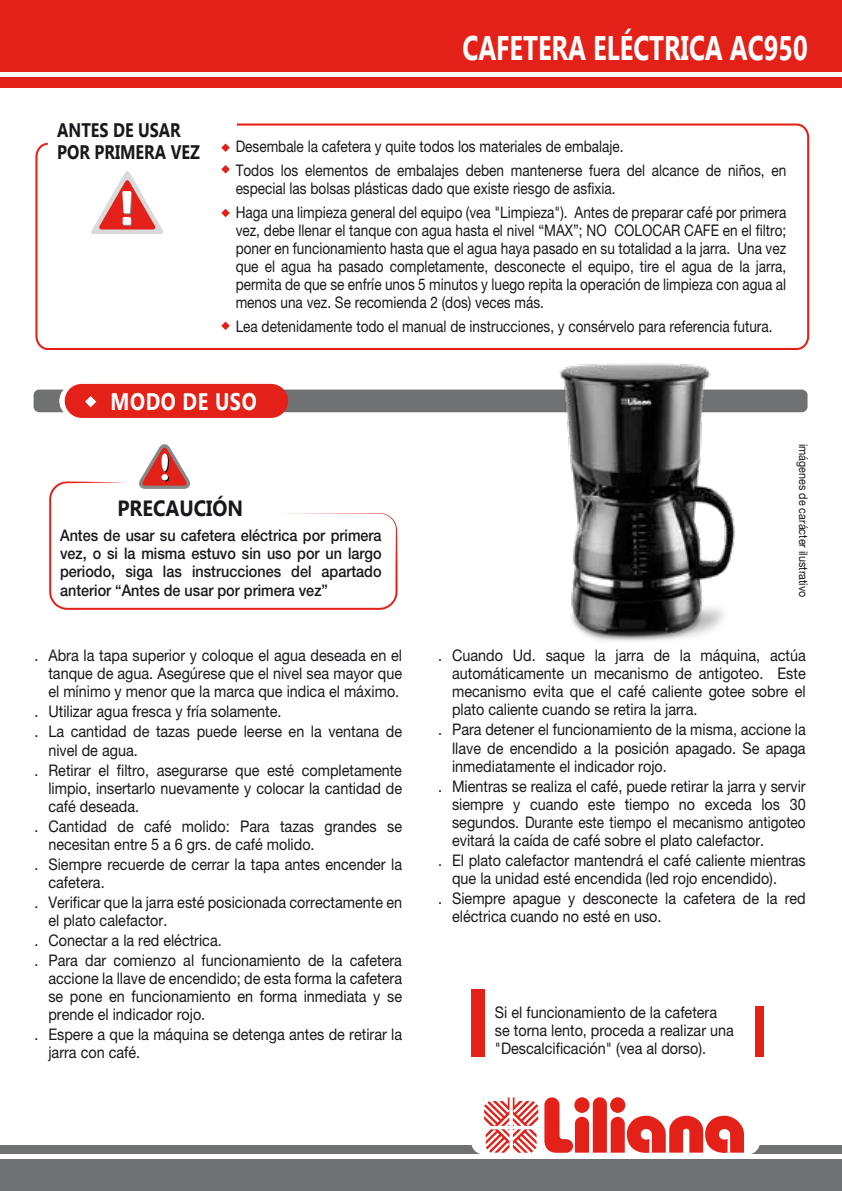
<style>
.page{position:relative;width:842px;height:1191px;background:#fff}
.page>*{position:absolute;margin:0;border:0;box-sizing:border-box;transform-origin:0 0}
.t1{font:700 34px "Gadugi";color:#fff;scale:.75 1}
.t2{font:700 24px "Gadugi";letter-spacing:.03em;color:#fff;scale:.83 1}
.t3{font:700 22px "Gadugi";color:#1a171c;scale:.9 1}
.t4{font:700 19.6px/21.6px "Gadugi";color:#1a171c;scale:.83 1}
.t5{font:16px/18px "Helvetica Neue";color:#1a171c;scale:.9 1}
.t6{font:16px/18px "Helvetica Neue";color:#1a171c;scale:.85 1}
.t7{font:500 16px/18px "Helvetica Neue";color:#1a171c;text-align:justify;scale:.9 1}
.t8{font:12px "Helvetica Neue";color:#1a171c;scale:.9 1}
</style>
<div class="page">
<div style="left:0;top:1145px;width:842px;height:9px;background:#707172"></div>
<div style="left:0;top:1159px;width:842px;height:32px;background:#707172"></div>
<div style="left:0;top:0;width:842px;height:71px;background:#e32119"></div>
<div style="left:0;top:77px;width:842px;height:10px;background:#e32119"></div>
<svg style="left:471px;top:1129px;width:289px;height:25px"></svg>
<svg style="left:544px;top:1097px;width:200px;height:55px"></svg>
<svg style="left:484px;top:1097px;width:54px;height:55px"></svg>
<div style="left:471px;top:989px;width:13px;height:67px;background:#e32119"></div>
<div style="left:755px;top:1006px;width:8px;height:50px;background:#e32119"></div>
<div style="left:34px;top:389px;width:773px;height:23px;background:#707172;border-radius:6px"></div>
<svg style="left:59px;top:384px;width:222px;height:34px"></svg>
<div style="left:65px;top:384px;width:223px;height:34px;background:#e32119;border-radius:17px"></div>
<svg style="left:85px;top:396px;width:11px;height:11px"></svg>
<svg style="left:49px;top:481px;width:348px;height:129px"></svg>
<svg style="left:138px;top:444px;width:54px;height:46px"></svg>
<svg style="left:35px;top:123px;width:775px;height:227px"></svg>
<svg style="left:221px;top:143px;width:9px;height:9px"></svg>
<svg style="left:221px;top:165px;width:9px;height:8px"></svg>
<svg style="left:221px;top:209px;width:9px;height:8px"></svg>
<svg style="left:221px;top:321px;width:9px;height:9px"></svg>
<img style="left:551px;top:363px;width:191px;height:278px">
<p class="t4" style="left:57px;top:119px;width:173px">ANTES DE USAR<br>POR PRIMERA VEZ</p>
<h1 class="t1" style="left:462px;top:27px;width:462px">CAFETERA ELÉCTRICA AC950</h1>
<p class="t6" style="left:236px;top:134px;width:649px;line-height:24px">Desembale la cafetera y quite todos los materiales de embalaje.<br>Todos los elementos de embalajes deben mantenerse fuera del alcance de niños, en</p>
<p class="t6" style="left:236px;top:176px;width:649px;line-height:24px">especial las bolsas plásticas dado que existe riesgo de asfixia.<br>Haga una limpieza general del equipo (vea "Limpieza"). Antes de preparar café por primera</p>
<p class="t6" style="left:236px;top:221px;width:649px;text-align:justify">vez, debe llenar el tanque con agua hasta el nivel “MAX”; NO COLOCAR CAFE en el filtro; poner en funcionamiento hasta que el agua haya pasado en su totalidad a la jarra. Una vez que el agua ha pasado completamente, desconecte el equipo, tire el agua de la jarra, permita de que se enfríe unos 5 minutos y luego repita la operación de limpieza con agua al menos una vez. Se recomienda 2 (dos) veces más.</p>
<p class="t6" style="left:236px;top:317px;width:633px">Lea detenidamente todo el manual de instrucciones, y consérvelo para referencia futura.</p>
<h2 class="t2" style="left:110px;top:387px;width:178px">MODO DE USO</h2>
<h3 class="t3" style="left:117px;top:494px;width:141px">PRECAUCIÓN</h3>
<p class="t7" style="left:60px;top:526px;width:359px">Antes de usar su cafetera eléctrica por primera vez, o si la misma estuvo sin uso por un largo periodo, siga las instrucciones del apartado anterior “Antes de usar por primera vez”</p>
<p class="t5" style="left:48px;top:646px;width:394px;text-align:justify;text-indent:-14px">. Abra la tapa superior y coloque el agua deseada en el tanque de agua. Asegúrese que el nivel sea mayor que el mínimo y menor que la marca que indica el máximo.</p>
<p class="t5" style="left:34px;top:701px;width:410px;line-height:20px">. Utilizar agua fresca y fría solamente.<br>. La cantidad de tazas puede leerse en la ventana de</p>
<p class="t5" style="left:34px;top:739px;width:410px;line-height:20px;text-indent:14px">nivel de agua.<br>. Retirar el filtro, asegurarse que esté completamente</p>
<p class="t5" style="left:48px;top:778px;width:394px">limpio, insertarlo nuevamente y colocar la cantidad de café deseada.</p>
<p class="t5" style="left:48px;top:816px;width:394px;text-indent:-14px">. Cantidad de café molido: Para tazas grandes se necesitan entre 5 a 6 grs. de café molido.</p>
<p class="t5" style="left:48px;top:854px;width:394px;text-indent:-14px">. Siempre recuerde de cerrar la tapa antes encender la cafetera.</p>
<p class="t5" style="left:48px;top:892px;width:394px;text-indent:-14px">. Verificar que la jarra esté posicionada correctamente en el plato calefactor.</p>
<p class="t5" style="left:34px;top:929px;width:410px;line-height:20px">. Conectar a la red eléctrica.<br>. Para dar comienzo al funcionamiento de la cafetera</p>
<p class="t5" style="left:48px;top:968px;width:394px;text-align:justify">accione la llave de encendido; de esta forma la cafetera se pone en funcionamiento en forma inmediata y se prende el indicador rojo.</p>
<p class="t5" style="left:48px;top:1024px;width:394px;text-indent:-14px">. Espere a que la máquina se detenga antes de retirar la jarra con café.</p>
<p class="t8" style="left:811px;top:443px;width:172px;rotate:90deg">imágenes de carácter ilustrativo</p>
<p class="t5" style="left:452px;top:646px;width:394px;text-align:justify;text-indent:-14px">. Cuando Ud. saque la jarra de la máquina, actúa automáticamente un mecanismo de antigoteo. Este mecanismo evita que el café caliente gotee sobre el plato caliente cuando se retira la jarra.</p>
<p class="t5" style="left:452px;top:720px;width:394px;text-align:justify;text-indent:-14px">. Para detener el funcionamiento de la misma, accione la llave de encendido a la posición apagado. Se apaga inmediatamente el indicador rojo.</p>
<p class="t5" style="left:452px;top:776px;width:394px;text-align:justify;text-indent:-14px">. Mientras se realiza el café, puede retirar la jarra y servir siempre y cuando este tiempo no exceda los 30 segundos. Durante este tiempo el mecanismo antigoteo evitará la caída de café sobre el plato calefactor.</p>
<p class="t5" style="left:452px;top:850px;width:394px;text-indent:-14px">. El plato calefactor mantendrá el café caliente mientras que la unidad esté encendida (led rojo encendido).</p>
<p class="t5" style="left:452px;top:888px;width:394px;text-indent:-14px">. Siempre apague y desconecte la cafetera de la red eléctrica cuando no esté en uso.</p>
<p class="t5" style="left:495px;top:1003px;width:267px">Si el funcionamiento de la cafetera se torna lento, proceda a realizar una "Descalcificación" (vea al dorso).</p>
</div>
